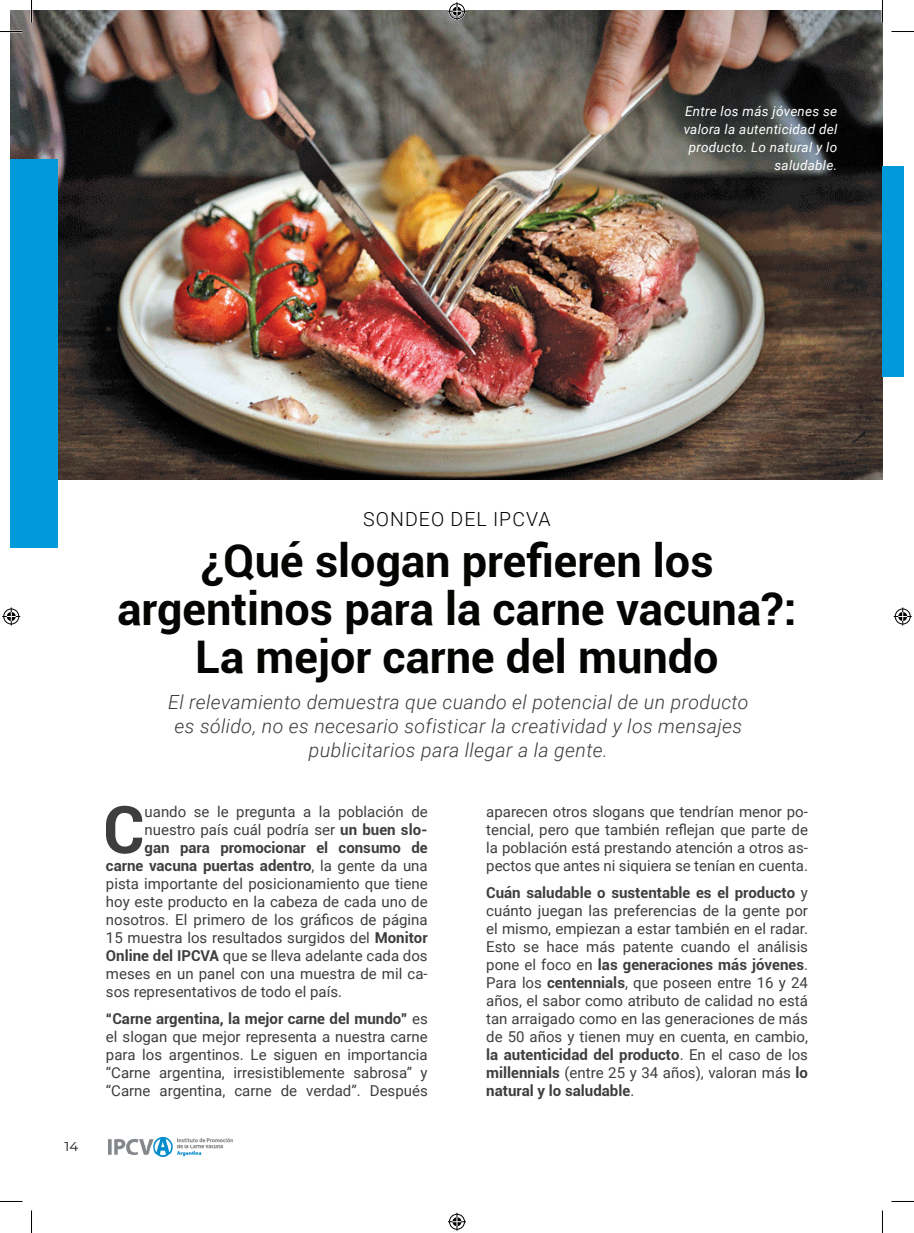
<style>
.page{position:relative;width:914px;height:1233px;background:#fff}
.page>*{position:absolute;margin:0;border:0;box-sizing:border-box;transform-origin:0 0}
.t1{font:700 65.7px "Roboto";color:#3e3e3f}
.t2{font:700 45px/48px "Roboto";color:#040503;text-align:center}
.t3{font:italic 300 19.5px/24px "Roboto";letter-spacing:.02em;color:#3a3b3a;text-align:center}
.t4{font:300 19.5px "Roboto";letter-spacing:.055em;color:#040503}
.t5{font:15px/18px "Roboto";color:#3e3e3f;text-align:justify}
.t6{font:700 15px "Roboto";color:#3e3e3f}
.t7{font:italic 13.5px/18px "Roboto";letter-spacing:.02em;color:#fff;text-align:right}
.t8{font:12.9px "Montserrat";color:#191818;scale:1.05 1}
.s1{font-weight:700}
.s2{font-weight:400}
</style>
<div class="page">
<img style="left:109px;top:1137px;width:123px;height:19px">
<img style="left:10px;top:10px;width:872px;height:470px">
<div style="left:10px;top:159px;width:48px;height:388px;background:#0099da"></div>
<div style="left:882px;top:166px;width:21px;height:210px;background:#0099da"></div>
<hr style="left:881px;top:0;width:2px;height:23px;background:#fff">
<svg style="left:0;top:31px;width:22px;height:1px"></svg>
<svg style="left:891px;top:31px;width:22px;height:1px"></svg>
<svg style="left:0;top:1201px;width:22px;height:1px"></svg>
<svg style="left:891px;top:1201px;width:22px;height:1px"></svg>
<svg style="left:31px;top:0;width:1px;height:23px"></svg>
<svg style="left:31px;top:1210px;width:1px;height:22px"></svg>
<svg style="left:882px;top:0;width:1px;height:23px"></svg>
<svg style="left:882px;top:1210px;width:1px;height:22px"></svg>
<svg style="left:448px;top:2px;width:18px;height:18px"></svg>
<svg style="left:448px;top:1212px;width:18px;height:18px"></svg>
<svg style="left:2px;top:607px;width:18px;height:18px"></svg>
<svg style="left:893px;top:607px;width:18px;height:18px"></svg>
<p class="t7" style="left:683px;top:102px;width:155px">Entre los más jóvenes se valora la autenticidad del producto. Lo natural y lo saludable.</p>
<p class="t8" style="left:64px;top:1137px;width:15px">14</p>
<h3 class="t4" style="left:363px;top:505px;width:189px">SONDEO DEL IPCVA</h3>
<h2 class="t2" style="left:117px;top:535px;width:680px">¿Qué slogan prefieren los argentinos para la carne vacuna?:<br>La mejor carne del mundo</h2>
<h3 class="t3" style="left:168px;top:689px;width:582px">El relevamiento demuestra que cuando el potencial de un producto es sólido, no es necesario sofisticar la creatividad y los mensajes publicitarios para llegar a la gente.</h3>
<h1 class="t1" style="left:103px;top:783px;width:43px">C</h1>
<p class="t5" style="left:144px;top:802px;width:284px">uando se le pregunta a la población de</p>
<p class="t5" style="left:144px;top:820px;width:284px">nuestro país cuál podría ser <span class="s1">un buen slo-</span></p>
<p class="t6" style="left:144px;top:837px;width:284px">gan para promocionar el consumo de</p>
<p class="t6" style="left:106px;top:855px;width:323px">carne vacuna puertas adentro<span class="s2">, la gente da una</span></p>
<p class="t5" style="left:106px;top:874px;width:323px">pista importante del posicionamiento que tiene</p>
<p class="t5" style="left:106px;top:892px;width:323px">hoy este producto en la cabeza de cada uno de</p>
<p class="t5" style="left:106px;top:910px;width:323px">nosotros. El primero de los gráficos de página</p>
<p class="t5" style="left:106px;top:928px;width:323px">15 muestra los resultados surgidos del <span class="s1">Monitor</span></p>
<p class="t5" style="left:106px;top:946px;width:323px"><span class="s1">Online del IPCVA</span> que se lleva adelante cada dos</p>
<p class="t5" style="left:106px;top:964px;width:323px">meses en un panel con una muestra de mil ca-</p>
<p class="t5" style="left:106px;top:982px;width:238px">sos representativos de todo el país.</p>
<p class="t5" style="left:106px;top:1008px;width:323px"><span class="s1">“Carne argentina, la mejor carne del mundo”</span> es el slogan que mejor representa a nuestra carne para los argentinos. Le siguen en importancia “Carne argentina, irresistiblemente sabrosa” y “Carne argentina, carne de verdad”. Después</p>
<p class="t5" style="left:486px;top:802px;width:323px">aparecen otros slogans que tendrían menor po&shy;tencial, pero que también reflejan que parte de la población está prestando atención a otros as&shy;pectos que antes ni siquiera se tenían en cuenta.</p>
<p class="t5" style="left:486px;top:882px;width:323px"><span class="s1">Cuán saludable o sustentable es el producto</span> y cuánto juegan las preferencias de la gente por el mismo, empiezan a estar también en el radar.<br>Esto se hace más patente cuando el análisis pone el foco en <span class="s1">las generaciones más jóvenes</span>.<br>Para los <span class="s1">centennials</span>, que poseen entre 16 y 24 años, el sabor como atributo de calidad no está tan arraigado como en las generaciones de más de 50 años y tienen muy en cuenta, en cambio, <span class="s1">la autenticidad del producto</span>. En el caso de los <span class="s1">millennials</span> (entre 25 y 34 años), valoran más <span class="s1">lo natural y lo saludable</span>.</p>
</div>
